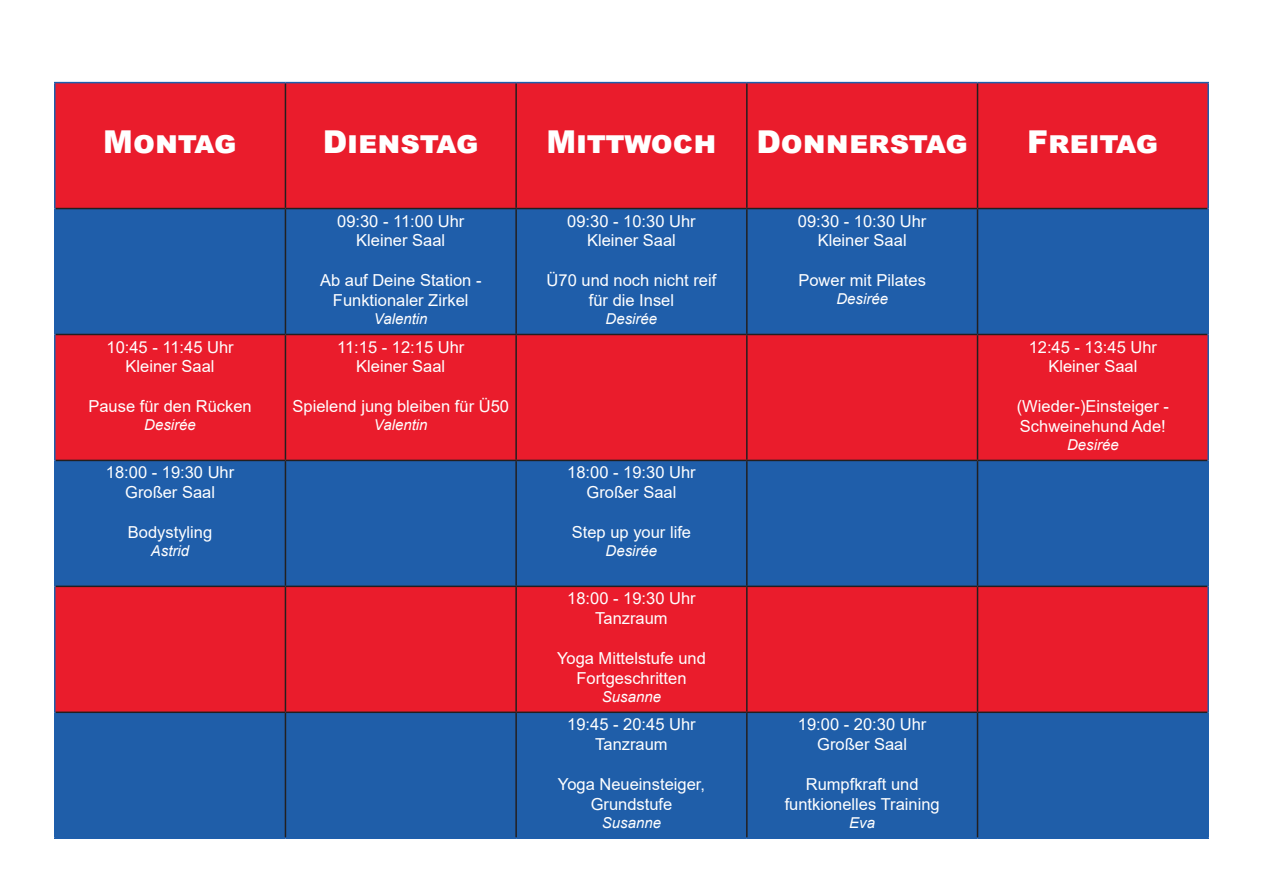
<style>
.page{position:relative;width:1263px;height:893px;background:#fff}
.page>*{position:absolute;margin:0;border:0;box-sizing:border-box;transform-origin:0 0}
.t1{font:900 31.5px "Arial";color:#fff}
.t2{font:16.5px "Arial";color:#fff}
.t3{font:italic 15px "Arial";color:#fff}
</style>
<div class="page">
<div style="left:56px;top:83px;width:1151px;height:125px;background:#ea1c2c"></div>
<div style="left:56px;top:209px;width:1151px;height:125px;background:#1f5eaa"></div>
<div style="left:56px;top:335px;width:1151px;height:125px;background:#ea1c2c"></div>
<div style="left:56px;top:461px;width:1151px;height:125px;background:#1f5eaa"></div>
<div style="left:56px;top:587px;width:1151px;height:124px;background:#ea1c2c"></div>
<div style="left:56px;top:713px;width:1151px;height:124px;background:#1f5ea9"></div>
<hr style="left:285px;top:83px;width:1px;height:125px;background:#231f20">
<hr style="left:515px;top:83px;width:2px;height:125px;background:#231f20">
<hr style="left:746px;top:83px;width:2px;height:125px;background:#231f20">
<hr style="left:977px;top:83px;width:1px;height:125px;background:#231f20">
<hr style="left:56px;top:208px;width:229px;height:1px;background:#231f20">
<hr style="left:285px;top:208px;width:231px;height:1px;background:#231f20">
<hr style="left:285px;top:209px;width:1px;height:125px;background:#231f20">
<hr style="left:516px;top:208px;width:231px;height:1px;background:#231f20">
<hr style="left:515px;top:209px;width:2px;height:125px;background:#231f20">
<hr style="left:747px;top:208px;width:230px;height:1px;background:#231f20">
<hr style="left:746px;top:209px;width:2px;height:125px;background:#231f20">
<hr style="left:977px;top:208px;width:230px;height:1px;background:#231f20">
<hr style="left:977px;top:209px;width:1px;height:125px;background:#231f20">
<hr style="left:56px;top:334px;width:229px;height:1px;background:#231f20">
<hr style="left:285px;top:334px;width:231px;height:1px;background:#231f20">
<hr style="left:285px;top:335px;width:1px;height:125px;background:#231f20">
<hr style="left:516px;top:334px;width:231px;height:1px;background:#231f20">
<hr style="left:515px;top:335px;width:2px;height:125px;background:#231f20">
<hr style="left:747px;top:334px;width:230px;height:1px;background:#231f20">
<hr style="left:746px;top:335px;width:2px;height:125px;background:#231f20">
<hr style="left:977px;top:334px;width:230px;height:1px;background:#231f20">
<hr style="left:977px;top:335px;width:1px;height:125px;background:#231f20">
<hr style="left:56px;top:460px;width:229px;height:1px;background:#231f20">
<hr style="left:285px;top:460px;width:231px;height:1px;background:#231f20">
<hr style="left:285px;top:461px;width:1px;height:125px;background:#231f20">
<hr style="left:516px;top:460px;width:231px;height:1px;background:#231f20">
<hr style="left:515px;top:461px;width:2px;height:125px;background:#231f20">
<hr style="left:747px;top:460px;width:230px;height:1px;background:#231f20">
<hr style="left:746px;top:461px;width:2px;height:125px;background:#231f20">
<hr style="left:977px;top:460px;width:230px;height:1px;background:#231f20">
<hr style="left:977px;top:461px;width:1px;height:125px;background:#231f20">
<hr style="left:56px;top:586px;width:229px;height:1px;background:#231f20">
<hr style="left:285px;top:586px;width:231px;height:1px;background:#231f20">
<hr style="left:285px;top:587px;width:1px;height:124px;background:#231f20">
<hr style="left:516px;top:586px;width:231px;height:1px;background:#231f20">
<hr style="left:515px;top:587px;width:2px;height:124px;background:#231f20">
<hr style="left:747px;top:586px;width:230px;height:1px;background:#231f20">
<hr style="left:746px;top:587px;width:2px;height:124px;background:#231f20">
<hr style="left:977px;top:586px;width:230px;height:1px;background:#231f20">
<hr style="left:977px;top:587px;width:1px;height:124px;background:#231f20">
<hr style="left:56px;top:711px;width:229px;height:2px;background:#231f20">
<hr style="left:285px;top:711px;width:231px;height:2px;background:#231f20">
<hr style="left:285px;top:713px;width:1px;height:124px;background:#231f20">
<hr style="left:516px;top:711px;width:231px;height:2px;background:#231f20">
<hr style="left:515px;top:713px;width:2px;height:124px;background:#231f20">
<hr style="left:747px;top:711px;width:230px;height:2px;background:#231f20">
<hr style="left:746px;top:713px;width:2px;height:124px;background:#231f20">
<hr style="left:977px;top:711px;width:230px;height:2px;background:#231f20">
<hr style="left:977px;top:713px;width:1px;height:124px;background:#231f20">
<hr style="left:54px;top:82px;width:231px;height:1px;background:#1e5eac">
<hr style="left:54px;top:83px;width:2px;height:126px;background:#1e5eac">
<hr style="left:285px;top:82px;width:231px;height:1px;background:#1e5eac">
<hr style="left:516px;top:82px;width:231px;height:1px;background:#1e5eac">
<hr style="left:747px;top:82px;width:230px;height:1px;background:#1e5eac">
<hr style="left:977px;top:82px;width:232px;height:1px;background:#1e5eac">
<hr style="left:1207px;top:83px;width:2px;height:126px;background:#1e5eac">
<hr style="left:54px;top:209px;width:2px;height:125px;background:#1e5eac">
<hr style="left:1207px;top:209px;width:2px;height:125px;background:#1e5eac">
<hr style="left:54px;top:334px;width:2px;height:126px;background:#1e5eac">
<hr style="left:1207px;top:334px;width:2px;height:126px;background:#1e5eac">
<hr style="left:54px;top:460px;width:2px;height:126px;background:#1e5eac">
<hr style="left:1207px;top:460px;width:2px;height:126px;background:#1e5eac">
<hr style="left:54px;top:586px;width:2px;height:126px;background:#1e5eac">
<hr style="left:1207px;top:586px;width:2px;height:126px;background:#1e5eac">
<hr style="left:54px;top:712px;width:2px;height:125px;background:#1e5eac">
<hr style="left:1207px;top:712px;width:2px;height:125px;background:#1e5eac">
<hr style="left:54px;top:837px;width:231px;height:2px;background:#1e5eac">
<hr style="left:285px;top:837px;width:231px;height:2px;background:#1e5eac">
<hr style="left:516px;top:837px;width:231px;height:2px;background:#1e5eac">
<hr style="left:747px;top:837px;width:230px;height:2px;background:#1e5eac">
<hr style="left:977px;top:837px;width:232px;height:2px;background:#1e5eac">
<p class="t1" style="left:103px;top:119px;width:135px">Montag</p>
<p class="t1" style="left:323px;top:119px;width:158px">Dienstag</p>
<p class="t1" style="left:547px;top:119px;width:171px">Mittwoch</p>
<p class="t1" style="left:756px;top:119px;width:213px">Donnerstag</p>
<p class="t1" style="left:1027px;top:119px;width:133px">Freitag</p>
<p class="t2" style="left:106px;top:335px;width:129px">10:45 - 11:45 Uhr</p>
<p class="t2" style="left:126px;top:355px;width:90px">Kleiner Saal</p>
<p class="t2" style="left:88px;top:395px;width:165px">Pause für den Rücken</p>
<p class="t3" style="left:144px;top:415px;width:53px">Desirée</p>
<p class="t2" style="left:106px;top:461px;width:130px">18:00 - 19:30 Uhr</p>
<p class="t2" style="left:125px;top:481px;width:91px">Großer Saal</p>
<p class="t2" style="left:128px;top:521px;width:86px">Bodystyling</p>
<p class="t3" style="left:151px;top:541px;width:40px">Astrid</p>
<p class="t2" style="left:337px;top:209px;width:129px">09:30 - 11:00 Uhr</p>
<p class="t2" style="left:356px;top:229px;width:90px">Kleiner Saal</p>
<p class="t2" style="left:320px;top:269px;width:163px">Ab auf Deine Station -</p>
<p class="t2" style="left:333px;top:289px;width:137px">Funktionaler Zirkel</p>
<p class="t3" style="left:374px;top:309px;width:55px">Valentin</p>
<p class="t2" style="left:337px;top:335px;width:129px">11:15 - 12:15 Uhr</p>
<p class="t2" style="left:356px;top:355px;width:90px">Kleiner Saal</p>
<p class="t2" style="left:293px;top:395px;width:218px">Spielend jung bleiben für Ü50</p>
<p class="t3" style="left:374px;top:415px;width:55px">Valentin</p>
<p class="t2" style="left:567px;top:209px;width:130px">09:30 - 10:30 Uhr</p>
<p class="t2" style="left:587px;top:229px;width:90px">Kleiner Saal</p>
<p class="t2" style="left:547px;top:269px;width:171px">Ü70 und noch nicht reif</p>
<p class="t2" style="left:589px;top:289px;width:87px">für die Insel</p>
<p class="t3" style="left:606px;top:309px;width:53px">Desirée</p>
<p class="t2" style="left:567px;top:461px;width:130px">18:00 - 19:30 Uhr</p>
<p class="t2" style="left:586px;top:481px;width:91px">Großer Saal</p>
<p class="t2" style="left:572px;top:521px;width:121px">Step up your life</p>
<p class="t3" style="left:606px;top:541px;width:53px">Desirée</p>
<p class="t2" style="left:567px;top:587px;width:130px">18:00 - 19:30 Uhr</p>
<p class="t2" style="left:595px;top:607px;width:74px">Tanzraum</p>
<p class="t2" style="left:557px;top:647px;width:150px">Yoga Mittelstufe und</p>
<p class="t2" style="left:576px;top:666px;width:112px">Fortgeschritten</p>
<p class="t3" style="left:602px;top:687px;width:61px">Susanne</p>
<p class="t2" style="left:567px;top:713px;width:130px">19:45 - 20:45 Uhr</p>
<p class="t2" style="left:595px;top:733px;width:74px">Tanzraum</p>
<p class="t2" style="left:558px;top:772px;width:149px">Yoga Neueinsteiger,</p>
<p class="t2" style="left:591px;top:792px;width:83px">Grundstufe</p>
<p class="t3" style="left:602px;top:812px;width:61px">Susanne</p>
<p class="t2" style="left:798px;top:209px;width:130px">09:30 - 10:30 Uhr</p>
<p class="t2" style="left:818px;top:229px;width:90px">Kleiner Saal</p>
<p class="t2" style="left:798px;top:269px;width:129px">Power mit Pilates</p>
<p class="t3" style="left:836px;top:289px;width:53px">Desirée</p>
<p class="t2" style="left:798px;top:713px;width:130px">19:00 - 20:30 Uhr</p>
<p class="t2" style="left:817px;top:733px;width:91px">Großer Saal</p>
<p class="t2" style="left:806px;top:772px;width:114px">Rumpfkraft und</p>
<p class="t2" style="left:785px;top:792px;width:156px">funtkionelles Training</p>
<p class="t3" style="left:849px;top:812px;width:27px">Eva</p>
<p class="t2" style="left:1029px;top:335px;width:130px">12:45 - 13:45 Uhr</p>
<p class="t2" style="left:1048px;top:355px;width:90px">Kleiner Saal</p>
<p class="t2" style="left:1017px;top:395px;width:154px">(Wieder-)Einsteiger -</p>
<p class="t2" style="left:1020px;top:415px;width:147px">Schweinehund Ade!</p>
<p class="t3" style="left:1067px;top:435px;width:53px">Desirée</p>
</div>
